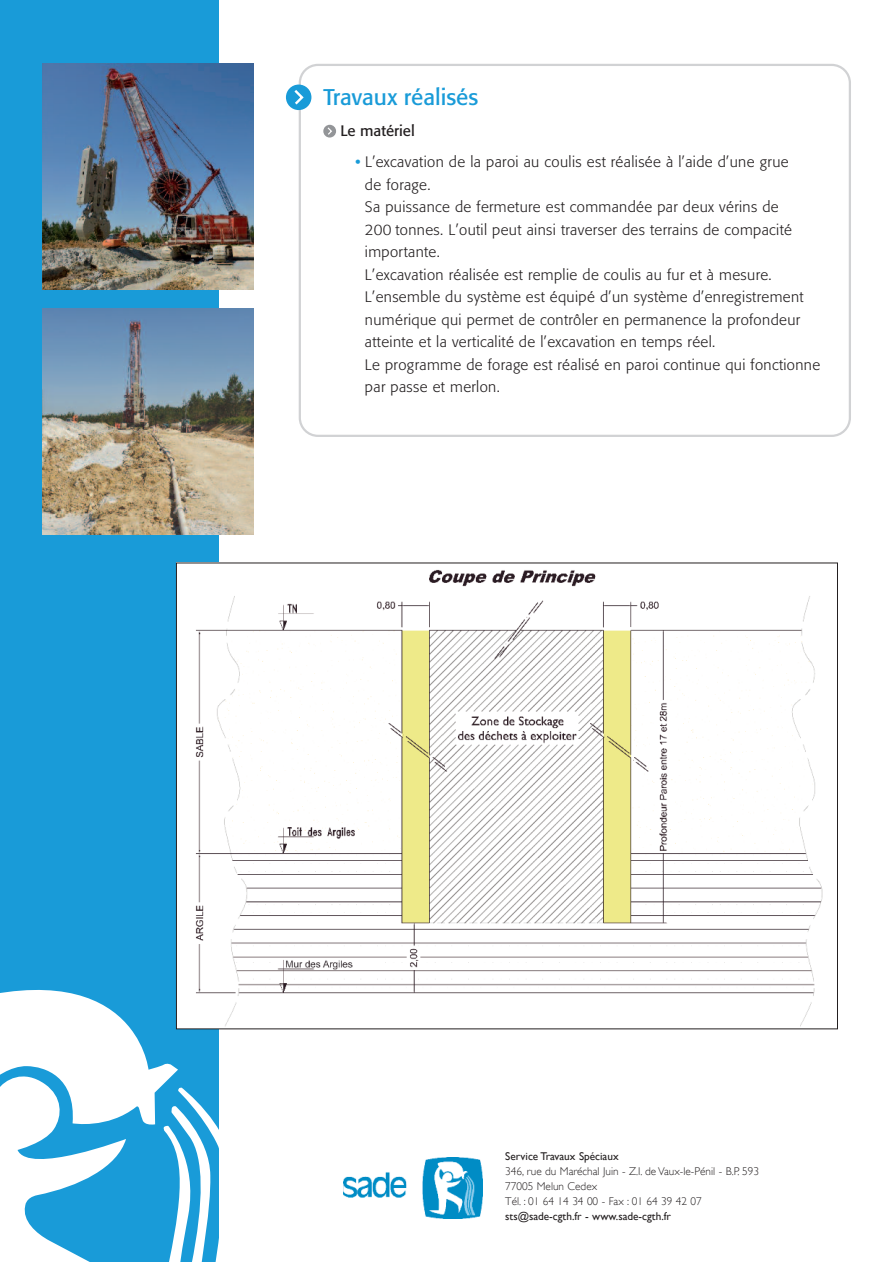
<style>
.page{position:relative;width:893px;height:1263px;background:#fff}
.page>*{position:absolute;margin:0;border:0;box-sizing:border-box;transform-origin:0 0}
.t1{font:22.5px "Formata";color:#199bd8}
.t2{font:300 15px/22.5px "Formata";letter-spacing:.025em;color:#231f20}
.t3{font:15px "Formata";color:#231f20}
.t4{font:300 11.25px/15px "Gill Sans";color:#231f20}
.t5{font:11.25px "Gill Sans";color:#231f20}
.s1{font-weight:500;color:#199bd8}
</style>
<div class="page">
<div style="left:0;top:0;width:219px;height:1261px;background:#199bd8"></div>
<svg style="left:0;top:989px;width:178px;height:272px;fill:#fff"></svg>
<svg style="left:149px;top:1087px;width:70px;height:174px"></svg>
<svg style="left:299px;top:64px;width:552px;height:373px"></svg>
<svg style="left:323px;top:125px;width:13px;height:13px"></svg>
<svg style="left:326px;top:126px;width:7px;height:10px"></svg>
<div style="left:286px;top:85px;width:25px;height:25px;background:#199bd8;border-radius:50%"></div>
<svg style="left:294px;top:90px;width:10px;height:15px"></svg>
<img style="left:43px;top:64px;width:210px;height:225px">
<img style="left:343px;top:1158px;width:139px;height:60px">
<img style="left:43px;top:309px;width:210px;height:225px">
<img style="left:178px;top:565px;width:645px;height:462px">
<h1 class="t1" style="left:323px;top:88px;width:156px">Travaux réalisés</h1>
<p class="t3" style="left:340px;top:124px;width:76px">Le matériel</p>
<p class="t2" style="left:365px;top:152px;width:457px;text-indent:-9px"><span class="s1">•</span> L’excavation de la paroi au coulis est réalisée à l’aide d’une grue<br>de forage.<br>Sa puissance de fermeture est commandée par deux vérins de<br>200 tonnes. L’outil peut ainsi traverser des terrains de compacité importante.<br>L’excavation réalisée est remplie de coulis au fur et à mesure.<br>L’ensemble du système est équipé d’un système d’enregistrement numérique qui permet de contrôler en permanence la profondeur atteinte et la verticalité de l’excavation en temps réel.<br>Le programme de forage est réalisé en paroi continue qui fonctionne par passe et merlon.</p>
<p class="t5" style="left:505px;top:1149px;width:115px">Service Travaux Spéciaux</p>
<p class="t4" style="left:505px;top:1163px;width:255px">346, rue du Maréchal Juin - Z.I. de Vaux-le-Pénil - B.P. 593<br>77005 Melun Cedex<br>Tél. : 01 64 14 34 00 - Fax : 01 64 39 42 07</p>
<p class="t5" style="left:505px;top:1209px;width:167px">sts@sade-cgth.fr - www.sade-cgth.fr</p>
</div>
